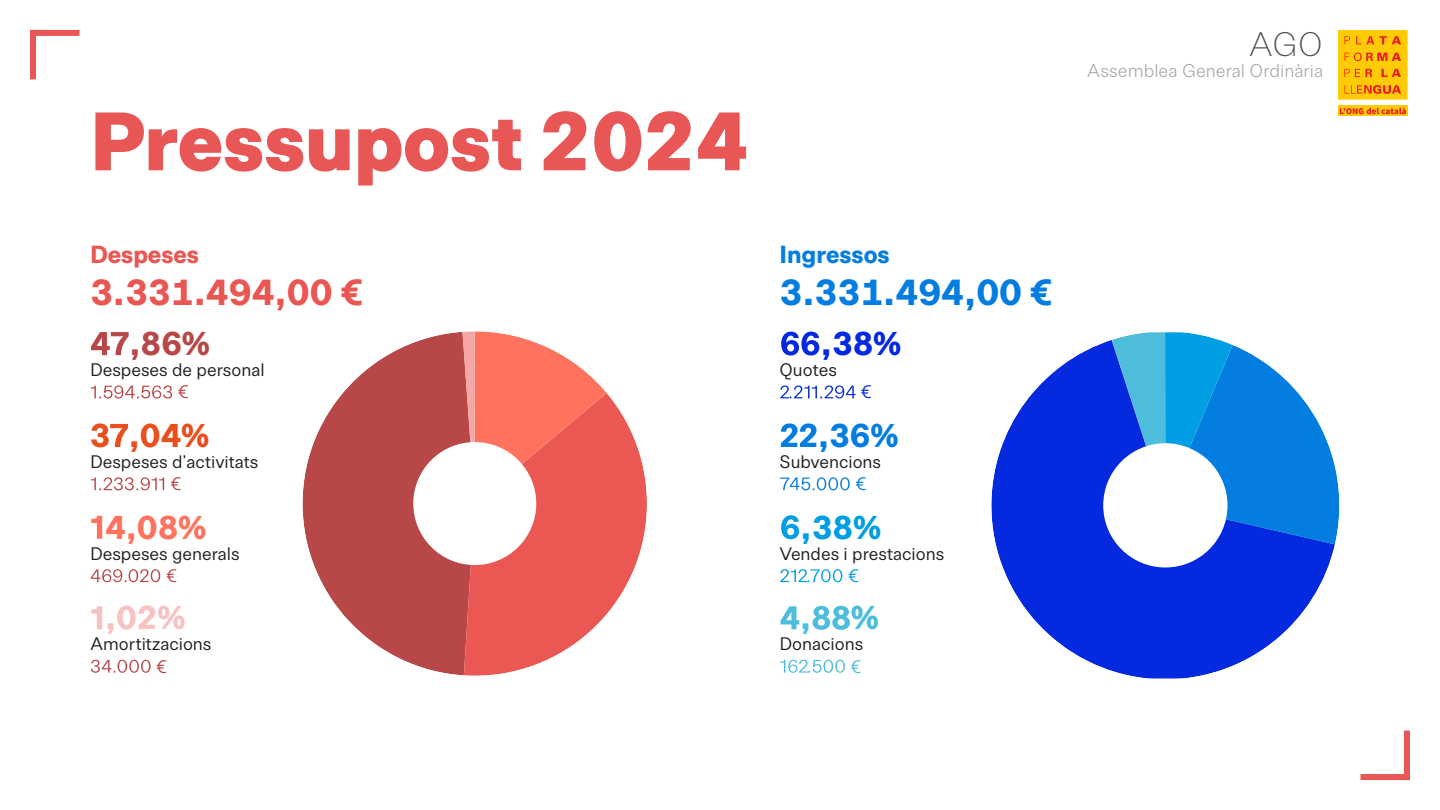
<style>
.page{position:relative;width:1440px;height:810px;background:#fff}
.page>*{position:absolute;margin:0;border:0;box-sizing:border-box;transform-origin:0 0}
.t1{font:900 80.25px "Allrounder Grotesk";color:#e85656}
.t2{font:800 35.25px "Allrounder Grotesk";color:#ea5652}
.t3{font:800 35.25px "Allrounder Grotesk";color:#037de0}
.t4{font:300 33px "Allrounder Grotesk";color:#4a4a4a}
.t5{font:800 32.03px "Allrounder Grotesk";color:#ff735e}
.t6{font:800 32.03px "Allrounder Grotesk";color:#e84f1c}
.t7{font:800 32.03px "Allrounder Grotesk";color:#b84747}
.t8{font:800 32.03px "Allrounder Grotesk";color:#f7c2c2}
.t9{font:800 32.03px "Allrounder Grotesk";color:#009ee3}
.t10{font:800 32.03px "Allrounder Grotesk";color:#037de0}
.t11{font:800 32.03px "Allrounder Grotesk";color:#0529de}
.t12{font:800 32.03px "Allrounder Grotesk";color:#4dbddb}
.t13{font:800 24px "Allrounder Grotesk";color:#037de0}
.t14{font:800 24px "Allrounder Grotesk";color:#ea5652}
.t15{font:18px "Allrounder Grotesk";color:#a5a4a5}
.t16{font:17.62px "Allrounder Grotesk";color:#1d1d1b}
.t17{font:17.62px "Allrounder Grotesk";color:#b84747}
.t18{font:17.62px "Allrounder Grotesk";color:#009ee3}
.t19{font:17.62px "Allrounder Grotesk";color:#037de0}
.t20{font:17.62px "Allrounder Grotesk";color:#0529de}
.t21{font:17.62px "Allrounder Grotesk";color:#4dbddb}
</style>
<div class="page">
<div style="left:1338px;top:30px;width:70px;height:70px;background:#ffcb05"></div>
<svg style="left:1345px;top:85px;width:56px;height:9px"></svg>
<svg style="left:1344px;top:69px;width:57px;height:8px"></svg>
<svg style="left:1345px;top:36px;width:56px;height:8px"></svg>
<svg style="left:1345px;top:53px;width:56px;height:8px"></svg>
<svg style="left:1338px;top:106px;width:70px;height:10px"></svg>
<svg style="left:1340px;top:107px;width:66px;height:7px"></svg>
<div style="left:30px;top:30px;width:6px;height:49px;background:#e85656"></div>
<div style="left:30px;top:30px;width:50px;height:6px;background:#e85656"></div>
<div style="left:1404px;top:731px;width:6px;height:49px;background:#e85656"></div>
<div style="left:1360px;top:774px;width:50px;height:6px;background:#e85656"></div>
<svg style="left:91px;top:516px;width:11px;height:23px"></svg>
<svg style="left:91px;top:569px;width:69px;height:13px"></svg>
<svg style="left:91px;top:423px;width:37px;height:24px"></svg>
<svg style="left:91px;top:477px;width:73px;height:13px"></svg>
<svg style="left:91px;top:332px;width:38px;height:23px"></svg>
<svg style="left:91px;top:385px;width:81px;height:14px"></svg>
<svg style="left:91px;top:606px;width:11px;height:23px"></svg>
<svg style="left:91px;top:660px;width:60px;height:13px"></svg>
<svg style="left:781px;top:515px;width:18px;height:24px"></svg>
<svg style="left:780px;top:569px;width:62px;height:13px"></svg>
<svg style="left:781px;top:423px;width:36px;height:24px"></svg>
<svg style="left:780px;top:477px;width:70px;height:13px"></svg>
<svg style="left:781px;top:332px;width:38px;height:24px"></svg>
<svg style="left:780px;top:385px;width:76px;height:14px"></svg>
<svg style="left:781px;top:606px;width:18px;height:23px"></svg>
<svg style="left:813px;top:606px;width:37px;height:24px"></svg>
<svg style="left:780px;top:660px;width:65px;height:13px"></svg>
<svg style="left:303px;top:332px;width:161px;height:343px;fill:#b84747"></svg>
<svg style="left:464px;top:394px;width:183px;height:282px;fill:#eb5752"></svg>
<svg style="left:462px;top:331px;width:145px;height:173px"></svg>
<svg style="left:991px;top:340px;width:344px;height:339px;fill:#0529de"></svg>
<svg style="left:1112px;top:332px;width:227px;height:212px"></svg>
<h1 class="t1" style="left:90px;top:76px;width:660px">Pressupost 2024</h1>
<h3 class="t14" style="left:90px;top:235px;width:111px">Despeses</h3>
<h2 class="t2" style="left:90px;top:264px;width:274px">3.331.494,00 €</h2>
<h3 class="t7" style="left:129px;top:318px;width:82px">,86%</h3>
<p class="t16" style="left:90px;top:357px;width:176px">Despeses de personal</p>
<p class="t17" style="left:177px;top:379px;width:13px">€</p>
<h3 class="t6" style="left:129px;top:410px;width:82px">,04%</h3>
<p class="t16" style="left:90px;top:448px;width:170px">Despeses d’activitats</p>
<p class="t17" style="left:170px;top:471px;width:13px">€</p>
<h3 class="t5" style="left:105px;top:502px;width:103px">4,08%</h3>
<p class="t16" style="left:90px;top:540px;width:151px">Despeses generals</p>
<p class="t17" style="left:166px;top:563px;width:13px">€</p>
<h3 class="t8" style="left:105px;top:592px;width:82px">,02%</h3>
<p class="t16" style="left:90px;top:631px;width:123px">Amortitzacions</p>
<p class="t17" style="left:156px;top:653px;width:13px">€</p>
<h3 class="t13" style="left:780px;top:235px;width:112px">Ingressos</h3>
<h2 class="t3" style="left:780px;top:264px;width:274px">3.331.494,00 €</h2>
<h3 class="t11" style="left:821px;top:318px;width:82px">,38%</h3>
<p class="t16" style="left:780px;top:357px;width:59px">Quotes</p>
<p class="t20" style="left:861px;top:379px;width:13px">€</p>
<h3 class="t10" style="left:818px;top:410px;width:82px">,36%</h3>
<p class="t16" style="left:780px;top:448px;width:103px">Subvencions</p>
<p class="t19" style="left:855px;top:471px;width:13px">€</p>
<h3 class="t9" style="left:801px;top:502px;width:82px">,38%</h3>
<p class="t16" style="left:780px;top:540px;width:166px">Vendes i prestacions</p>
<p class="t18" style="left:848px;top:563px;width:13px">€</p>
<h3 class="t12" style="left:800px;top:592px;width:80px">, %</h3>
<p class="t16" style="left:780px;top:631px;width:85px">Donacions</p>
<p class="t21" style="left:850px;top:653px;width:13px">€</p>
<h3 class="t4" style="left:1248px;top:21px;width:76px">AGO</h3>
<p class="t15" style="left:1087px;top:58px;width:238px">Assemblea General Ordinària</p>
</div>
